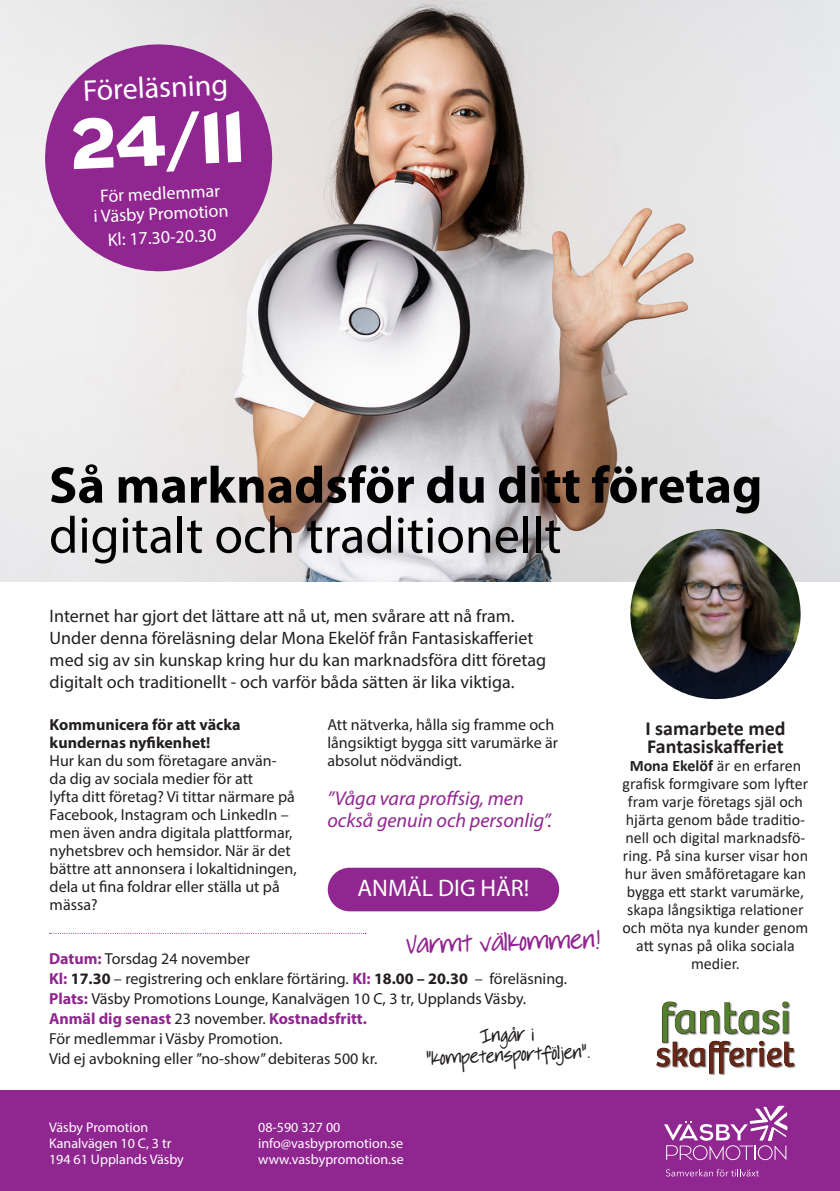
<style>
.page{position:relative;width:840px;height:1191px;background:#fff}
.page>*{position:absolute;margin:0;border:0;box-sizing:border-box;transform-origin:0 0}
.t1{font:700 70px "Naked Power Rg";color:#fff}
.t2{font:700 52px/50px "Myriad Pro";color:#000}
.t3{font:30px "Myriad Pro";color:#fff}
.t4{font:24px "Myriad Pro";color:#fff}
.t5{font:22px "DJB It's Our Choices";color:#90268f}
.t6{font:italic 20px/22px "Myriad Pro";color:#90268f}
.t7{font:700 20px/18px "Calibri";color:#231f20}
.t8{font:18px/22px "Myriad Pro";color:#231f20}
.t9{font:18px/20px "Myriad Pro";color:#fff;text-align:center}
.t10{font:16px/18px "Myriad Pro";color:#231f20}
.t11{font:16px/18px "Calibri";color:#231f20;text-align:center}
.t12{font:16px/20.2px "DJB It's Our Choices";color:#231f20;text-align:center}
.t13{font:14px/16px "Myriad Pro";color:#fff}
.s1{font-weight:400}
.s2{font-weight:700}
.s3{font-weight:700;color:#90268f}
</style>
<div class="page">
<img style="left:0;top:0;width:839px;height:581px">
<div style="left:0;top:1090px;width:839px;height:101px;background:#90268f"></div>
<svg style="left:666px;top:1169px;width:92px;height:7px"></svg>
<svg style="left:664px;top:1105px;width:123px;height:55px"></svg>
<svg style="left:50px;top:933px;width:316px;height:1px"></svg>
<svg style="left:42px;top:42px;width:232px;height:232px;background:#a656a5"></svg>
<img style="left:656px;top:1001px;width:140px;height:74px">
<img style="left:627px;top:529px;width:175px;height:171px">
<div style="left:327px;top:867px;width:232px;height:44px;background:#90268f;border-radius:22px"></div>
<p class="t3" style="left:82px;top:73px;width:147px;rotate:-3deg">Föreläsning</p>
<p class="t1" style="left:68px;top:102px;width:175px;rotate:-3deg">24/11</p>
<p class="t9" style="left:92px;top:187px;width:136px;rotate:-3deg">För medlemmar<br>i Väsby Promotion</p>
<p class="t9" style="left:107px;top:230px;width:110px;rotate:-3deg">Kl: 17.30-20.30</p>
<p class="t2" style="left:49px;top:458px;width:714px">Så marknadsför du ditt företag <span class="s1">digitalt och traditionellt</span></p>
<p class="t8" style="left:50px;top:604px;width:497px">Internet har gjort det lättare att nå ut, men svårare att nå fram.<br>Under denna föreläsning delar Mona Ekelöf från Fantasiskafferiet med sig av sin kunskap kring hur du kan marknadsföra ditt företag digitalt och traditionellt - och varför båda sätten är lika viktiga.</p>
<p class="t10" style="left:50px;top:715px;width:248px"><span class="s2">Kommunicera för att väcka kundernas nyfikenhet!<br></span>Hur kan du som företagare använ&shy;da dig av sociala medier för att<br>lyfta ditt företag? Vi tittar närmare på<br>Facebook, Instagram och LinkedIn – men även andra digitala plattformar, nyhetsbrev och hemsidor. När är det bättre att annonsera i lokaltidningen, dela ut fina foldrar eller ställa ut på mässa?</p>
<p class="t10" style="left:327px;top:715px;width:232px">Att nätverka, hålla sig framme och långsiktigt bygga sitt varumärke är absolut nödvändigt.</p>
<p class="t6" style="left:327px;top:787px;width:226px">”Våga vara proffsig, men också genuin och personlig”.</p>
<p class="t4" style="left:357px;top:873px;width:173px">ANMÄL DIG HÄR!</p>
<p class="t5" style="left:406px;top:932px;width:195px;rotate:-1deg">Varmt välkommen!</p>
<p class="t10" style="left:49px;top:949px;width:202px"><span class="s3">Datum:</span> Torsdag 24 november</p>
<p class="t10" style="left:49px;top:968px;width:519px;line-height:20px"><span class="s3">Kl:</span> <span class="s2">17.30</span> – registrering och enklare förtäring. <span class="s3">Kl:</span> <span class="s2">18.00 – 20.30</span> – föreläsning.<br><span class="s3">Plats:</span> Väsby Promotions Lounge, Kanalvägen 10 C, 3 tr, Upplands Väsby.<br><span class="s3">Anmäl dig senast</span> 23 november. <span class="s3">Kostnadsfritt.<br></span>För medlemmar i Väsby Promotion.</p>
<p class="t10" style="left:49px;top:1049px;width:329px">Vid ej avbokning eller ”no-show” debiteras 500 kr.</p>
<p class="t12" style="left:425px;top:1030px;width:165px;rotate:-3deg">Ingår i ”Kompetensportföljen”.</p>
<p class="t13" style="left:49px;top:1119px;width:101px">Väsby Promotion</p>
<p class="t13" style="left:49px;top:1135px;width:136px">Kanalvägen 10 C, 3 tr<br>194 61 Upplands Väsby</p>
<p class="t13" style="left:258px;top:1119px;width:147px">08-590 327 00 info@vasbypromotion.se www.vasbypromotion.se</p>
<p class="t7" style="left:645px;top:718px;width:141px">I samarbete med<br>Fantasiskafferiet</p>
<p class="t11" style="left:622px;top:756px;width:187px"><span class="s2">Mona Ekelöf</span> är en erfaren grafisk formgivare som lyfter fram varje företags själ och hjärta genom både traditio&shy;nell och digital marknadsfö&shy;ring. På sina kurser visar hon hur även småföretagare kan bygga ett starkt varumärke, skapa långsiktiga relationer och möta nya kunder genom att synas på olika sociala medier.</p>
</div>
